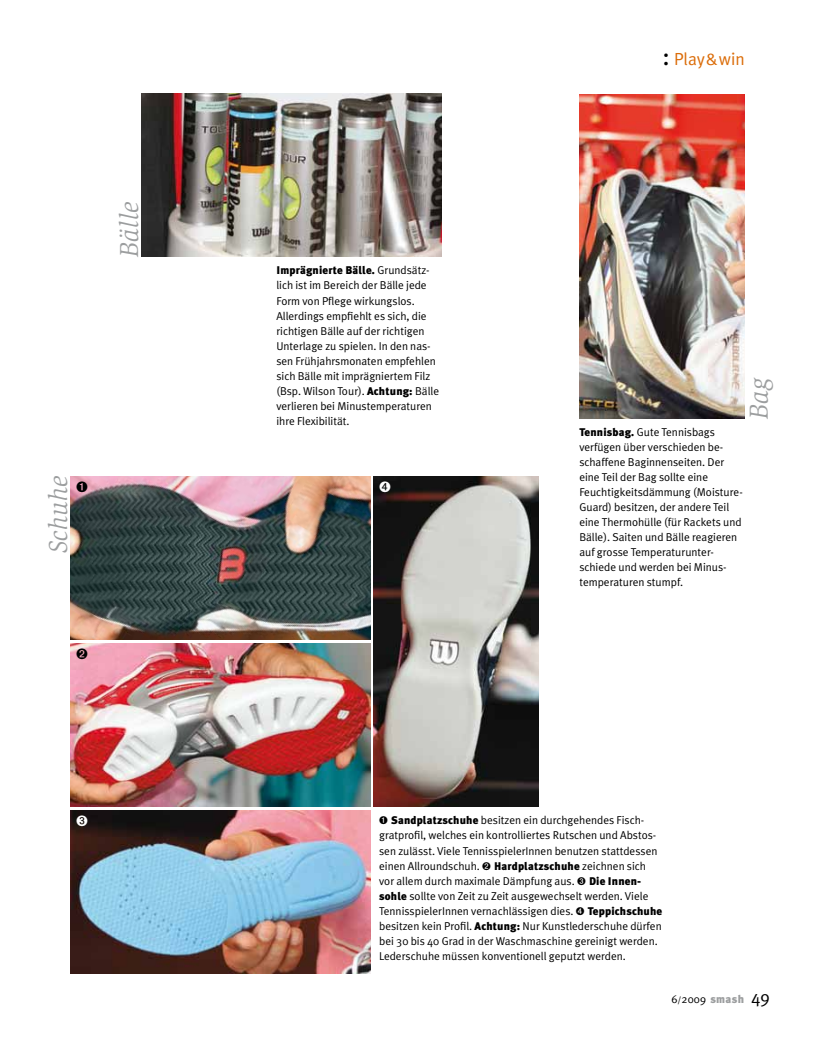
<style>
.page{position:relative;width:815px;height:1053px;background:#fff}
.page>*{position:absolute;margin:0;border:0;box-sizing:border-box;transform-origin:0 0}
.t1{font:italic 26.75px "Slimbach LT";letter-spacing:.02em;color:#9c9e9f;scale:.92 1}
.t2{font:17.5px "Meta Plus Normal";color:#db6c08}
.t3{font:11.38px/15px "Meta Plus Normal";color:#000}
.t4{font:11.25px "Meta Plus Normal";color:#000}
.t5{font:900 11.12px "Meta Plus";letter-spacing:.015em;color:#000}
.s1{font-family:"Meta Plus Normal";font-weight:400;font-size:11.38px}
.s2{font-family:"Meta Plus";font-weight:900;font-size:11.12px}
.s3{font-size:26.25px;color:#000}
.s4{font-size:8.75px}
.s5{font-family:"Meta Plus";font-weight:900;color:#9c9e9f}
.s6{font-size:17.5px}
</style>
<div class="page">
<img style="left:142px;top:94px;width:299px;height:162px">
<img style="left:579px;top:95px;width:165px;height:323px">
<img style="left:71px;top:476px;width:299px;height:163px">
<img style="left:71px;top:643px;width:299px;height:163px">
<img style="left:374px;top:476px;width:165px;height:330px">
<img style="left:71px;top:810px;width:299px;height:163px">
<svg style="left:77px;top:481px;width:10px;height:11px"></svg>
<svg style="left:77px;top:648px;width:10px;height:11px"></svg>
<svg style="left:77px;top:815px;width:10px;height:11px"></svg>
<svg style="left:380px;top:481px;width:10px;height:11px"></svg>
<h1 class="t1" style="left:114px;top:256px;width:61px;rotate:-90deg">Bälle</h1>
<h1 class="t1" style="left:43px;top:553px;width:85px;rotate:-90deg">Schuhe</h1>
<p class="t5" style="left:276px;top:264px;width:155px">Imprägnierte Bälle. <span class="s1">Grundsätz-</span></p>
<p class="t3" style="left:276px;top:278px;width:164px">lich ist im Bereich der Bälle jede<br>Form von Pflege wirkungslos.<br>Allerdings empfiehlt es sich, die richtigen Bälle auf der richtigen<br>Unterlage zu spielen. In den nas&shy;sen Frühjahrsmonaten empfehlen sich Bälle mit imprägniertem Filz (Bsp. Wilson Tour). <span class="s2">Achtung:</span> Bälle verlieren bei Minustemperaturen ihre Flexibilität.</p>
<h2 class="t2" style="left:662px;top:48px;width:84px"><span class="s3">:</span> Play&amp;win</h2>
<h1 class="t1" style="left:744px;top:419px;width:47px;rotate:-90deg">Bag</h1>
<p class="t3" style="left:579px;top:424px;width:165px"><span class="s2">Tennisbag.</span> Gute Tennisbags verfügen über verschieden be&shy;schaffene Baginnenseiten. Der eine Teil der Bag sollte eine<br>Feuchtigkeitsdämmung (Moisture-<br>Guard) besitzen, der andere Teil eine Thermohülle (für Rackets und<br>Bälle). Saiten und Bälle reagieren auf grosse Temperaturunter&shy;schiede und werden bei Minus&shy;temperaturen stumpf.</p>
<p class="t3" style="left:379px;top:812px;width:285px">➊ <span class="s2">Sandplatzschuhe</span> besitzen ein durchgehendes Fisch&shy;gratprofil, welches ein kontrolliertes Rutschen und Abstos&shy;sen zulässt. Viele TennisspielerInnen benutzen stattdessen einen Allroundschuh. ➋ <span class="s2">Hardplatzschuhe</span> zeichnen sich vor allem durch maximale Dämpfung aus. ➌ <span class="s2">Die Innen&shy;sohle</span> sollte von Zeit zu Zeit ausgewechselt werden. Viele TennisspielerInnen vernachlässigen dies. ➍ <span class="s2">Teppichschuhe </span>besitzen kein Profil. <span class="s2">Achtung:</span> Nur Kunstlederschuhe dürfen bei 30 bis 40 Grad in der Waschmaschine gereinigt werden.<br>Lederschuhe müssen konventionell geputzt werden.</p>
<p class="t4" style="left:671px;top:992px;width:100px">6<span class="s4">/</span>2009 <span class="s5">smash</span> <span class="s6">49</span></p>
</div>
